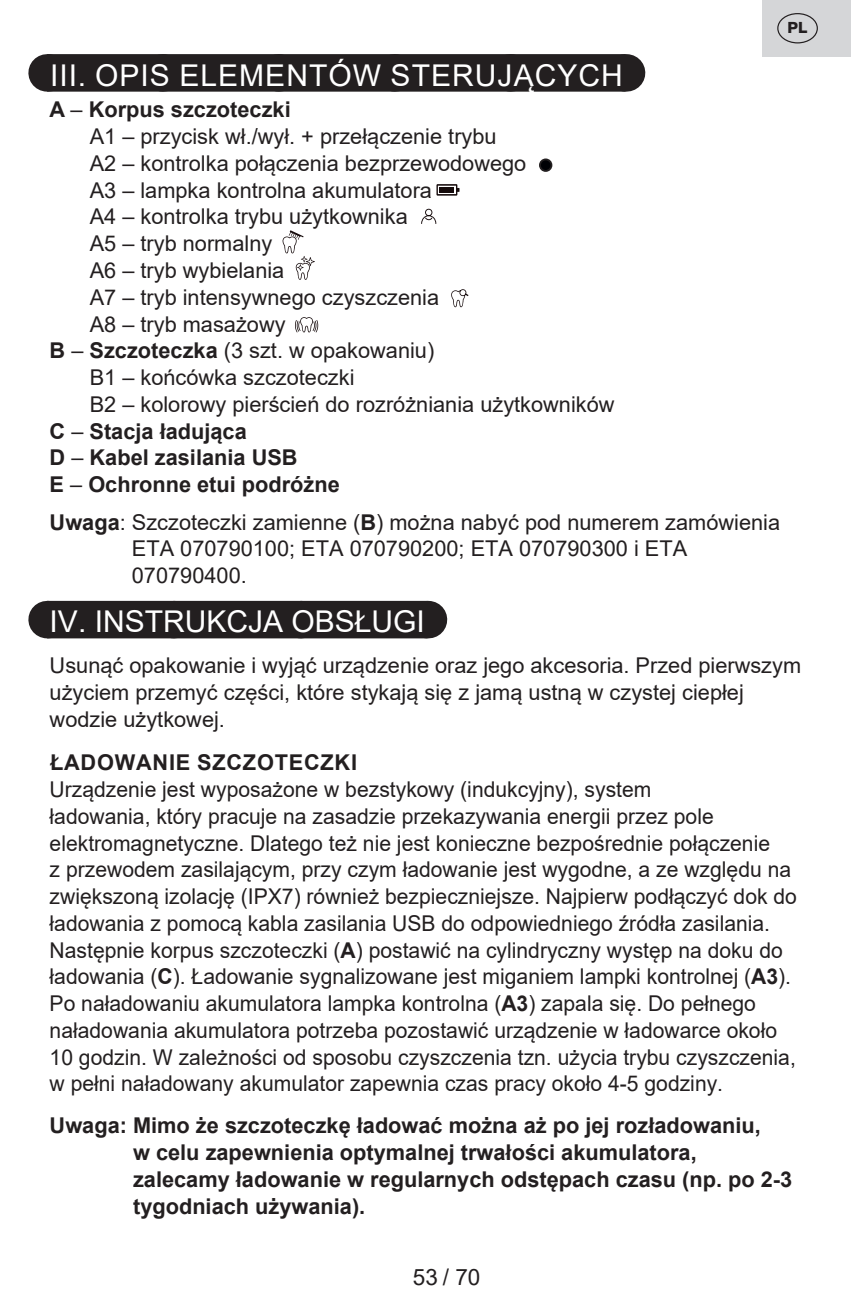
<style>
.page{position:relative;width:851px;height:1312px;background:#fff}
.page>*{position:absolute;margin:0;border:0;box-sizing:border-box;transform-origin:0 0}
.t1{font:30px "Arial";letter-spacing:.035em;color:#fff}
.t2{font:30px "Arial";color:#fff}
.t3{font:22.5px "Arial";color:#231f20}
.t4{font:21.75px/26.8px "Arial";color:#231f20}
.t5{font:700 21.75px/26.8px "Arial";color:#231f20}
.t6{font:700 21.75px "Arial";letter-spacing:.035em;color:#231f20}
.t7{font:800 15.5px "Helvetica Neue OT";color:#231f20}
.s1{font-weight:400}
.s2{font-weight:700}
</style>
<div class="page">
<div style="left:762px;top:0;width:88px;height:57px;background:#d5d6d8"></div>
<div style="left:777px;top:13px;width:40px;height:30px;border:1px solid #231f20;border-radius:50%"></div>
<div style="left:47px;top:54px;width:578px;height:38px;background:#231f20"></div>
<svg style="left:163px;top:54px;width:404px;height:38px"></svg>
<hr style="left:625px;top:54px;width:1px;height:38px;background:#231f20">
<div style="left:47px;top:600px;width:380px;height:38px;background:#231f20"></div>
<svg style="left:174px;top:600px;width:190px;height:1px"></svg>
<hr style="left:427px;top:600px;width:1px;height:38px;background:#231f20">
<div style="left:540px;top:159px;width:11px;height:12px;background:#000004;border-radius:50%"></div>
<div style="left:539px;top:158px;width:13px;height:14px;border:2px solid #231f20;border-radius:50%"></div>
<svg style="left:436px;top:184px;width:23px;height:11px"></svg>
<div style="left:439px;top:187px;width:15px;height:5px;background:#150a0b"></div>
<svg style="left:421px;top:209px;width:15px;height:15px"></svg>
<svg style="left:282px;top:230px;width:33px;height:50px"></svg>
<svg style="left:451px;top:289px;width:17px;height:18px"></svg>
<svg style="left:295px;top:317px;width:23px;height:15px"></svg>
<p class="t7" style="left:787px;top:18px;width:22px">PL</p>
<h1 class="t1" style="left:50px;top:54px;width:574px">III. OPIS ELEMENTÓW STERUJĄCYCH</h1>
<p class="t5" style="left:50px;top:97px;width:242px">A <span class="s1">–</span> Korpus szczoteczki</p>
<p class="t4" style="left:90px;top:123px;width:408px">A1 – przycisk wł./wył. + przełączenie trybu</p>
<p class="t4" style="left:90px;top:150px;width:438px">A2 – kontrolka połączenia bezprzewodowego</p>
<p class="t4" style="left:90px;top:176px;width:344px">A3 – lampka kontrolna akumulatora</p>
<p class="t4" style="left:90px;top:203px;width:319px">A4 – kontrolka trybu użytkownika</p>
<p class="t4" style="left:90px;top:230px;width:184px">A5 – tryb normalny</p>
<p class="t4" style="left:90px;top:257px;width:196px">A6 – tryb wybielania</p>
<p class="t4" style="left:90px;top:283px;width:351px">A7 – tryb intensywnego czyszczenia</p>
<p class="t4" style="left:90px;top:310px;width:197px">A8 – tryb masażowy</p>
<p class="t4" style="left:50px;top:337px;width:386px"><span class="s2">B</span> – <span class="s2">Szczoteczka</span> (3 szt. w opakowaniu)</p>
<p class="t4" style="left:90px;top:364px;width:266px">B1 – końcówka szczoteczki</p>
<p class="t4" style="left:90px;top:390px;width:526px">B2 – kolorowy pierścień do rozróżniania użytkowników</p>
<p class="t5" style="left:50px;top:418px;width:199px">C <span class="s1">–</span> Stacja ładująca</p>
<p class="t5" style="left:50px;top:444px;width:249px">D <span class="s1">–</span> Kabel zasilania USB</p>
<p class="t5" style="left:50px;top:471px;width:292px">E <span class="s1">–</span> Ochronne etui podróżne</p>
<p class="t4" style="left:132px;top:508px;width:649px;text-indent:-82px"><span class="s2">Uwaga</span>: Szczoteczki zamienne (<span class="s2">B</span>) można nabyć pod numerem zamówienia<br>ETA 070790100; ETA 070790200; ETA 070790300 i ETA<br>070790400.</p>
<h1 class="t2" style="left:50px;top:601px;width:377px">IV. INSTRUKCJA OBSŁUGI</h1>
<p class="t4" style="left:50px;top:652px;width:753px">Usunąć opakowanie i wyjąć urządzenie oraz jego akcesoria. Przed pierwszym użyciem przemyć części, które stykają się z jamą ustną w czystej ciepłej wodzie użytkowej.</p>
<p class="t6" style="left:50px;top:747px;width:308px">ŁADOWANIE SZCZOTECZKI</p>
<p class="t4" style="left:50px;top:775px;width:748px">Urządzenie jest wyposażone w bezstykowy (indukcyjny), system<br>ładowania, który pracuje na zasadzie przekazywania energii przez pole elektromagnetyczne. Dlatego też nie jest konieczne bezpośrednie połączenie<br>z przewodem zasilającym, przy czym ładowanie jest wygodne, a ze względu na zwiększoną izolację (IPX7) również bezpieczniejsze. Najpierw podłączyć dok do ładowania z pomocą kabla zasilania USB do odpowiedniego źródła zasilania.<br>Następnie korpus szczoteczki (<span class="s2">A</span>) postawić na cylindryczny występ na doku do ładowania (<span class="s2">C</span>). Ładowanie sygnalizowane jest miganiem lampki kontrolnej (<span class="s2">A3</span>).<br>Po naładowaniu akumulatora lampka kontrolna (<span class="s2">A3</span>) zapala się. Do pełnego naładowania akumulatora potrzeba pozostawić urządzenie w ładowarce około 10 godzin. W zależności od sposobu czyszczenia tzn. użycia trybu czyszczenia, w pełni naładowany akumulator zapewnia czas pracy około 4-5 godziny.</p>
<p class="t5" style="left:133px;top:1112px;width:660px;text-indent:-83px">Uwaga: Mimo że szczoteczkę ładować można aż po jej rozładowaniu,<br>w celu zapewnienia optymalnej trwałości akumulatora, zalecamy ładowanie w regularnych odstępach czasu (np. po 2-3 tygodniach używania).</p>
<p class="t3" style="left:413px;top:1261px;width:69px">53 / 70</p>
</div>
